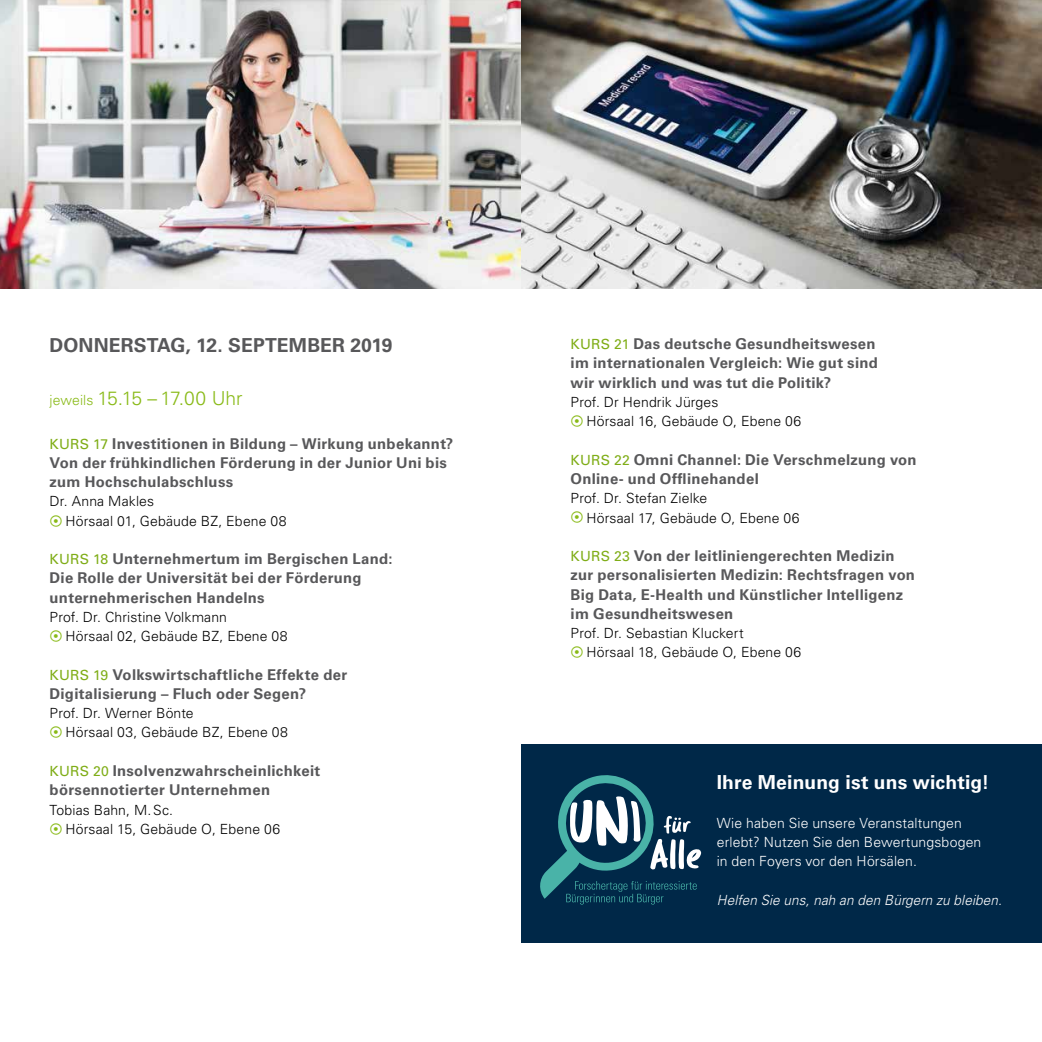
<style>
.page{position:relative;width:1042px;height:1042px;background:#fff}
.page>*{position:absolute;margin:0;border:0;box-sizing:border-box;transform-origin:0 0}
.t1{font:700 19.25px "Univers LT Pro 65";letter-spacing:.005em;color:#58585a}
.t2{font:700 19.25px "Univers LT Pro 65";letter-spacing:.01em;color:#fff}
.t3{font:300 19.25px "Univers LT Pro 45";letter-spacing:-.03em;color:#89ba17}
.t4{font:700 14.88px/19.2px "Univers LT Pro 65";letter-spacing:.02em;color:#58585a}
.t5{font:300 14px/19.2px "Univers LT Pro 45";letter-spacing:.01em;color:#000}
.t6{font:300 14px/19.2px "Univers LT Pro 45";letter-spacing:.01em;color:#fff}
.t7{font:italic 300 14px "Univers LT Pro 45";letter-spacing:.01em;color:#fff}
.s1{font-size:14px}
.s2{font-family:"Univers LT Pro 55 Roman";font-weight:400;font-size:14px;color:#7fad17}
.s3{font-family:"Apple SD Gothic Neo";font-weight:800;color:#89ba17}
</style>
<div class="page">
<img style="left:0;top:0;width:1042px;height:289px">
<div style="left:521px;top:744px;width:521px;height:199px;background:#002848"></div>
<svg style="left:540px;top:775px;width:161px;height:129px"></svg>
<p class="t1" style="left:50px;top:334px;width:344px">DONNERSTAG, 12. SEPTEMBER 2019</p>
<p class="t3" style="left:50px;top:386px;width:194px"><span class="s1">jeweils</span> 15.15 – 17.00 Uhr</p>
<p class="t4" style="left:50px;top:434px;width:405px"><span class="s2">KURS 17</span> Investitionen in Bildung – Wirkung unbekannt?<br>Von der frühkindlichen Förderung in der Junior Uni bis zum Hochschulabschluss</p>
<p class="t5" style="left:50px;top:492px;width:238px">Dr. Anna Makles<br><span class="s3">☉</span> Hörsaal 01, Gebäude BZ, Ebene 08</p>
<p class="t4" style="left:50px;top:549px;width:344px"><span class="s2">KURS 18</span> Unternehmertum im Bergischen Land:<br>Die Rolle der Universität bei der Förderung unternehmerischen Handelns</p>
<p class="t5" style="left:50px;top:607px;width:240px">Prof. Dr. Christine Volkmann<br><span class="s3">☉</span> Hörsaal 02, Gebäude BZ, Ebene 08</p>
<p class="t4" style="left:50px;top:665px;width:299px"><span class="s2">KURS 19</span> Volkswirtschaftliche Effekte der<br>Digitalisierung – Fluch oder Segen?</p>
<p class="t5" style="left:50px;top:703px;width:240px">Prof. Dr. Werner Bönte<br><span class="s3">☉</span> Hörsaal 03, Gebäude BZ, Ebene 08</p>
<p class="t4" style="left:50px;top:761px;width:272px"><span class="s2">KURS 20</span> Insolvenzwahrscheinlichkeit börsennotierter Unternehmen</p>
<p class="t5" style="left:50px;top:800px;width:232px">Tobias Bahn, M.Sc.<br><span class="s3">☉</span> Hörsaal 15, Gebäude O, Ebene 06</p>
<p class="t4" style="left:570px;top:334px;width:309px"><span class="s2">KURS 21</span> Das deutsche Gesundheitswesen im internationalen Vergleich: Wie gut sind wir wirklich und was tut die Politik?</p>
<p class="t5" style="left:570px;top:392px;width:232px">Prof. Dr Hendrik Jürges<br><span class="s3">☉</span> Hörsaal 16, Gebäude O, Ebene 06</p>
<p class="t4" style="left:570px;top:450px;width:347px"><span class="s2">KURS 22</span> Omni Channel: Die Verschmelzung von<br>Online- und Offlinehandel</p>
<p class="t5" style="left:570px;top:489px;width:231px">Prof. Dr. Stefan Zielke<br><span class="s3">☉</span> Hörsaal 17, Gebäude O, Ebene 06</p>
<p class="t4" style="left:570px;top:546px;width:346px"><span class="s2">KURS 23</span> Von der leitliniengerechten Medizin zur personalisierten Medizin: Rechtsfragen von Big Data, E-Health und Künstlicher Intelligenz im Gesundheitswesen</p>
<p class="t5" style="left:570px;top:623px;width:232px">Prof. Dr. Sebastian Kluckert<br><span class="s3">☉</span> Hörsaal 18, Gebäude O, Ebene 06</p>
<p class="t2" style="left:717px;top:771px;width:274px">Ihre Meinung ist uns wichtig!</p>
<p class="t6" style="left:717px;top:813px;width:266px">Wie haben Sie unsere Veranstaltungen erlebt? Nutzen Sie den Bewertungsbogen in den Foyers vor den Hörsälen.</p>
<p class="t7" style="left:717px;top:891px;width:287px">Helfen Sie uns, nah an den Bürgern zu bleiben.</p>
</div>
